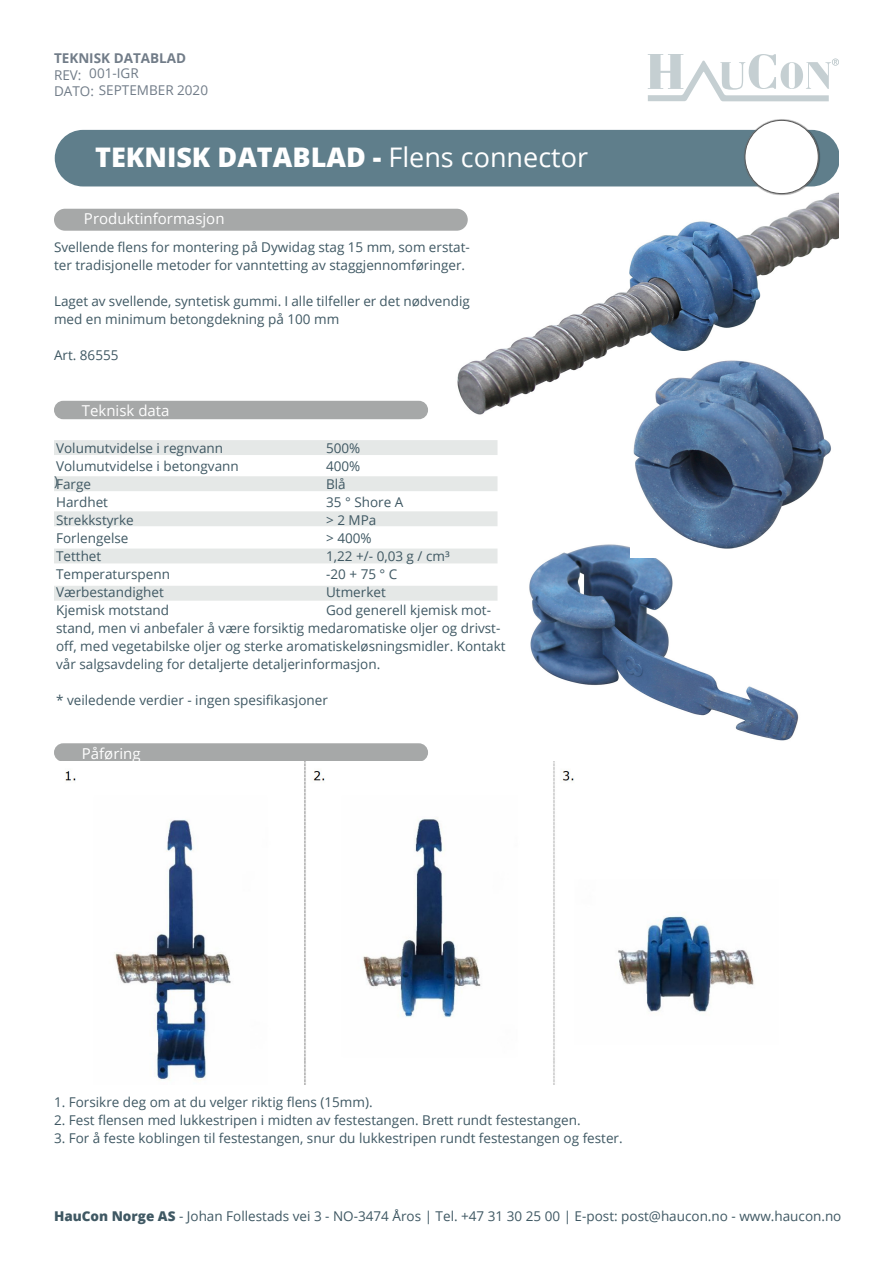
<style>
.page{position:relative;width:893px;height:1263px;background:#fff}
.page>*{position:absolute;margin:0;border:0;box-sizing:border-box;transform-origin:0 0}
.t1{font:800 27px "Open Sans";color:#fff}
.Skjema_Subheading_Ve{font:15px "Open Sans";color:#fff}
.Brødtekst{font:13.5px/18px "Open Sans";color:#3f5863}
.Topp_venstrestilt{font:13.5px/15.1px "Open Sans";color:#717c88}
.t2{font:700 13.5px "Open Sans";color:#717c88}
.s1{font-weight:400}
.s2{font-weight:800}
</style>
<div class="page">
<svg style="left:648px;top:54px;width:191px;height:47px"></svg>
<img style="left:418px;top:186px;width:421px;height:269px">
<div style="left:54px;top:586px;width:443px;height:15px;background:#e5e8e7"></div>
<div style="left:54px;top:549px;width:443px;height:14px;background:#e5e8e7"></div>
<div style="left:54px;top:511px;width:443px;height:15px;background:#e5e8e7"></div>
<div style="left:54px;top:476px;width:443px;height:15px;background:#e5e8e7"></div>
<div style="left:54px;top:440px;width:443px;height:15px;background:#e5e8e7"></div>
<div style="left:55px;top:130px;width:784px;height:56px;background:#5f7e8b"></div>
<img style="left:743px;top:130px;width:78px;height:66px">
<img style="left:743px;top:119px;width:77px;height:76px">
<div style="left:745px;top:120px;width:73px;height:74px;background:#fff;border-radius:50%"></div>
<div style="left:745px;top:120px;width:73px;height:74px;border:1px solid #595959;border-radius:50%"></div>
<div style="left:55px;top:209px;width:412px;height:21px;background:#a6a8a8;border-radius:10px"></div>
<div style="left:54px;top:209px;width:414px;height:22px;border:2px solid #a6a8a8;border-radius:10px"></div>
<div style="left:55px;top:401px;width:372px;height:17px;background:#a6a8a8;border-radius:8px"></div>
<div style="left:54px;top:401px;width:374px;height:18px;border:2px solid #a6a8a8;border-radius:8px"></div>
<div style="left:55px;top:744px;width:372px;height:17px;background:#a6a8a8;border-radius:8px"></div>
<div style="left:54px;top:743px;width:374px;height:19px;border:2px solid #a6a8a8;border-radius:8px"></div>
<img style="left:60px;top:761px;width:694px;height:323px">
<img style="left:529px;top:544px;width:270px;height:197px">
<img style="left:631px;top:353px;width:208px;height:204px">
<p class="t2" style="left:54px;top:49px;width:134px">TEKNISK DATABLAD</p>
<p class="Topp_venstrestilt" style="left:54px;top:67px;width:156px">REV:<br>DATO: SEPTEMBER 2020</p>
<p class="Topp_venstrestilt" style="left:89px;top:66px;width:51px">001-IGR</p>
<p class="t1" style="left:95px;top:136px;width:494px">TEKNISK DATABLAD - <span class="s1">Flens connector</span></p>
<p class="Skjema_Subheading_Ve" style="left:84px;top:209px;width:142px">Produktinformasjon</p>
<p class="Brødtekst" style="left:54px;top:237px;width:417px">Svellende flens for montering på Dywidag stag 15 mm, som erstat&shy;ter tradisjonelle metoder for vanntetting av staggjennomføringer.</p>
<p class="Brødtekst" style="left:54px;top:291px;width:417px">Laget av svellende, syntetisk gummi. I alle tilfeller er det nødvendig med en minimum betongdekning på 100 mm</p>
<p class="Brødtekst" style="left:54px;top:345px;width:66px">Art. 86555</p>
<p class="Skjema_Subheading_Ve" style="left:82px;top:401px;width:89px">Teknisk data</p>
<p class="Brødtekst" style="left:56px;top:438px;width:169px">Volumutvidelse i regnvann</p>
<p class="Brødtekst" style="left:326px;top:438px;width:36px">500%</p>
<p class="Brødtekst" style="left:56px;top:456px;width:184px">Volumutvidelse i betongvann</p>
<p class="Brødtekst" style="left:326px;top:456px;width:36px">400%</p>
<p class="Brødtekst" style="left:56px;top:474px;width:36px">Farge</p>
<p class="Brødtekst" style="left:326px;top:474px;width:21px">Blå</p>
<p class="Brødtekst" style="left:56px;top:492px;width:53px">Hardhet</p>
<p class="Brødtekst" style="left:326px;top:492px;width:79px">35 ° Shore A</p>
<p class="Brødtekst" style="left:56px;top:510px;width:79px">Strekkstyrke</p>
<p class="Brødtekst" style="left:326px;top:510px;width:52px">&gt; 2 MPa</p>
<p class="Brødtekst" style="left:56px;top:528px;width:74px">Forlengelse</p>
<p class="Brødtekst" style="left:326px;top:528px;width:47px">&gt; 400%</p>
<p class="Brødtekst" style="left:56px;top:546px;width:47px">Tetthet</p>
<p class="Brødtekst" style="left:326px;top:546px;width:125px">1,22 +/- 0,03 g / cm³</p>
<p class="Brødtekst" style="left:56px;top:564px;width:115px">Temperaturspenn</p>
<p class="Brødtekst" style="left:326px;top:564px;width:73px">-20 + 75 ° C</p>
<p class="Brødtekst" style="left:56px;top:582px;width:109px">Værbestandighet</p>
<p class="Brødtekst" style="left:326px;top:582px;width:61px">Utmerket</p>
<p class="Brødtekst" style="left:56px;top:600px;width:115px">Kjemisk motstand</p>
<p class="Brødtekst" style="left:54px;top:471px;width:5px">)</p>
<p class="Brødtekst" style="left:56px;top:600px;width:451px;text-indent:270px">God generell kjemisk mot&shy;stand, men vi anbefaler å være forsiktig medaromatiske oljer og drivst&shy;off, med vegetabilske oljer og sterke aromatiskeløsningsmidler. Kontakt vår salgsavdeling for detaljerte detaljerinformasjon.</p>
<p class="Brødtekst" style="left:56px;top:690px;width:273px">* veiledende verdier - ingen spesifikasjoner</p>
<p class="Skjema_Subheading_Ve" style="left:82px;top:743px;width:60px">Påføring</p>
<p class="Brødtekst" style="left:54px;top:1092px;width:320px">1. Forsikre deg om at du velger riktig flens (15mm).</p>
<p class="Brødtekst" style="left:54px;top:1110px;width:528px">2. Fest flensen med lukkestripen i midten av festestangen. Brett rundt festestangen.</p>
<p class="Brødtekst" style="left:54px;top:1128px;width:570px">3. For å feste koblingen til festestangen, snur du lukkestripen rundt festestangen og fester.</p>
<p class="Brødtekst" style="left:54px;top:1207px;width:789px"><span class="s2">HauCon Norge AS</span> - Johan Follestads vei 3 - NO-3474 Åros | Tel. +47 31 30 25 00 | E-post: post@haucon.no - www.haucon.no</p>
</div>
